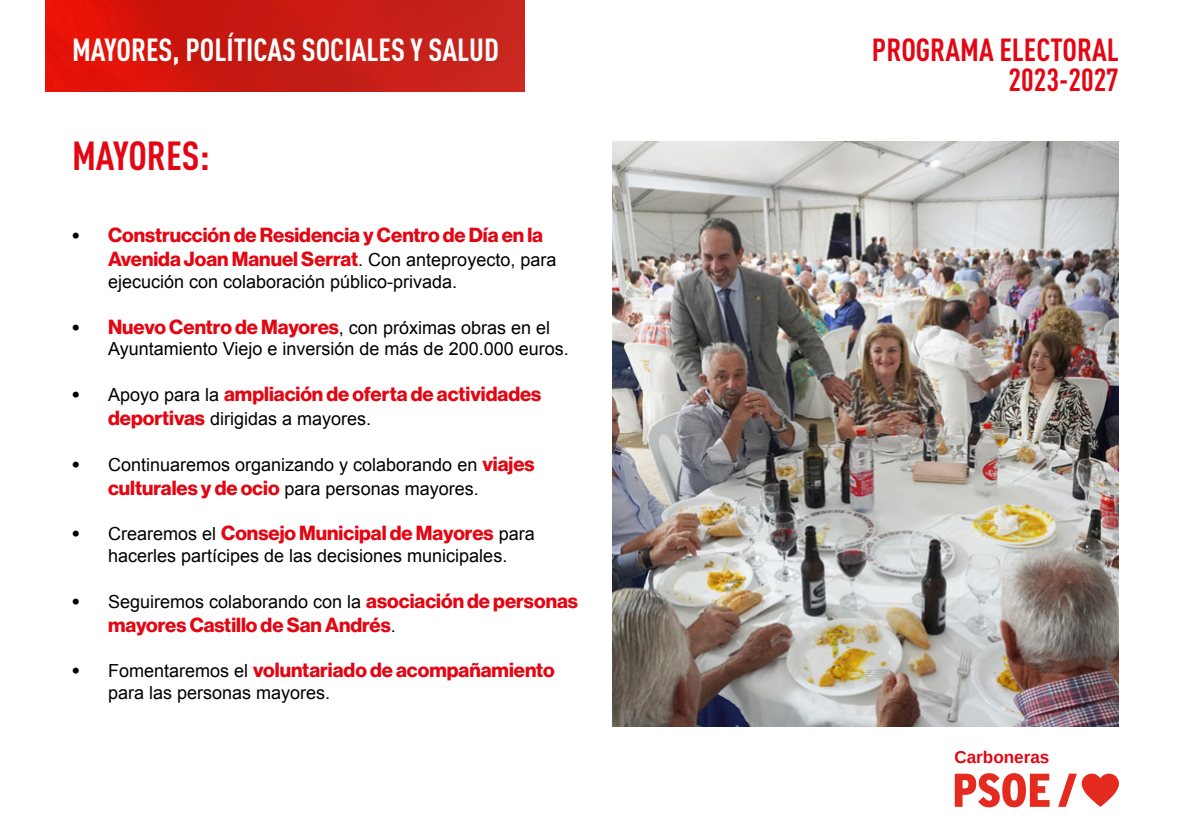
<style>
.page{position:relative;width:1191px;height:840px;background:#fff}
.page>*{position:absolute;margin:0;border:0;box-sizing:border-box;transform-origin:0 0}
.t1{font:700 40px "DIN Cond";color:#e30613}
.t2{font:700 31.6px "DIN Cond";color:#fff}
.t3{font:700 31.6px/30.6px "DIN Cond";color:#e30613;text-align:right}
.t4{font:20px/24px "N Haas Grotesk DS Pro 75 Bd";color:#e30613}
.t5{font:18px/21.6px "Arial";color:#000}
.t6{font:700 17.2px "Arimo";color:#e30613}
.s1{color:#000}
.s2{font-family:"Arial";font-size:18px;color:#000}
.s3{font-family:"N Haas Grotesk DS Pro 75 Bd";font-size:20px}
.s4{font-family:"N Haas Grotesk DS Pro 75 Bd";font-size:20px;color:#e30613}
</style>
<div class="page">
<svg style="left:954px;top:773px;width:95px;height:33px"></svg>
<svg style="left:1058px;top:773px;width:61px;height:33px"></svg>
<img style="left:45px;top:0;width:479px;height:92px">
<img style="left:612px;top:142px;width:507px;height:584px">
<h2 class="t2" style="left:72px;top:30px;width:428px">MAYORES, POLÍTICAS SOCIALES Y SALUD</h2>
<h1 class="t1" style="left:72px;top:132px;width:139px">MAYORES:</h1>
<p class="t4" style="left:108px;top:223px;width:450px;text-indent:-36px"><span class="s1">•</span> Construcción de Residencia y Centro de Día en la<br>Avenida Joan Manuel Serrat<span class="s2">. Con anteproyecto, para</span></p>
<p class="t5" style="left:108px;top:271px;width:351px">ejecución con colaboración público-privada.</p>
<p class="t5" style="left:108px;top:316px;width:462px;text-indent:-36px"><span class="s3">•</span> <span class="s4">Nuevo Centro de Mayores</span>, con próximas obras en el<br>Ayuntamiento Viejo e inversión de más de 200.000 euros.</p>
<p class="t4" style="left:72px;top:382px;width:471px"><span class="s1">•</span> <span class="s2">Apoyo para la</span> ampliación de oferta de actividades</p>
<p class="t5" style="left:108px;top:408px;width:265px"><span class="s4">deportivas</span> dirigidas a mayores.</p>
<p class="t5" style="left:108px;top:452px;width:428px;line-height:24px;text-indent:-36px"><span class="s3">•</span> Continuaremos organizando y colaborando en <span class="s4">viajes culturales y de ocio</span> para personas mayores.</p>
<p class="t4" style="left:72px;top:521px;width:464px"><span class="s1">•</span> <span class="s2">Crearemos el</span> Consejo Municipal de Mayores <span class="s2">para</span></p>
<p class="t5" style="left:108px;top:544px;width:401px">hacerles partícipes de las decisiones municipales.</p>
<p class="t5" style="left:72px;top:590px;width:507px"><span class="s3">•</span> Seguiremos colaborando con la <span class="s4">asociación de personas</span></p>
<p class="t4" style="left:108px;top:612px;width:289px">mayores Castillo de San Andrés<span class="s2">.</span></p>
<p class="t4" style="left:72px;top:658px;width:484px"><span class="s1">•</span> <span class="s2">Fomentaremos el</span> voluntariado de acompañamiento</p>
<p class="t5" style="left:108px;top:681px;width:224px">para las personas mayores.</p>
<h2 class="t3" style="left:872px;top:33px;width:248px">PROGRAMA ELECTORAL<br>2023-2027</h2>
<p class="t6" style="left:954px;top:744px;width:97px">Carboneras</p>
</div>
